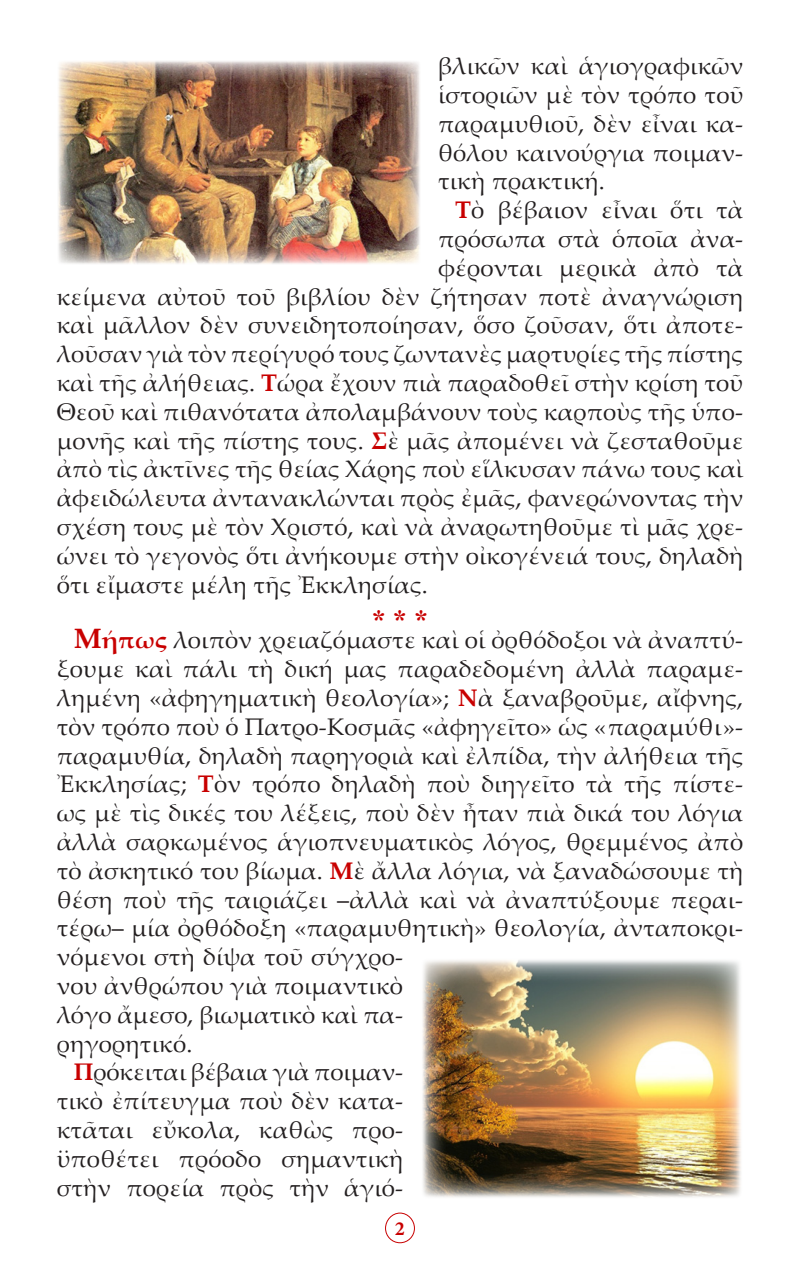
<style>
.page{position:relative;width:800px;height:1270px;background:#fff}
.page>*{position:absolute;margin:0;border:0;box-sizing:border-box;transform-origin:0 0}
.Asteriskoi{font:28px "CTOS New Times Bold Test 1";color:#c80000}
.t1{font:24px/28.8px "Palatino Linotype";letter-spacing:.01em;color:#231f20;text-align:justify}
.t2{font:700 20px "Minion Pro";color:#c80000}
.s1{font-weight:700;color:#c80000}
.s2{font-weight:700;font-size:28px;color:#c80000}
</style>
<div class="page">
<div style="left:385px;top:1213px;width:30px;height:30px;border:1px solid #c80000;border-radius:50%"></div>
<img style="left:58px;top:61px;width:362px;height:203px">
<img style="left:422px;top:960px;width:319px;height:238px">
<p class="t1" style="left:438px;top:51px;width:307px">βλικῶν καὶ ἁγιογραφικῶν ἱστοριῶν μὲ τὸν τρόπο τοῦ παραμυθιοῦ, δὲν εἶναι κα&shy;θόλου καινούργια ποιμαν&shy;τικὴ πρακτική.</p>
<p class="t1" style="left:455px;top:195px;width:290px"><span class="s1">Τ</span>ὸ βέβαιον εἶναι ὅτι τὰ</p>
<p class="t1" style="left:438px;top:224px;width:307px">πρόσωπα στὰ ὁποῖα ἀνα-</p>
<p class="t1" style="left:438px;top:252px;width:307px">φέρονται μερικὰ ἀπὸ τὰ</p>
<p class="t1" style="left:57px;top:281px;width:688px">κείμενα αὐτοῦ τοῦ βιβλίου δὲν ζήτησαν ποτὲ ἀναγνώριση</p>
<p class="t1" style="left:57px;top:310px;width:688px">καὶ μᾶλλον δὲν συνειδητοποίησαν, ὅσο ζοῦσαν, ὅτι ἀποτε-</p>
<p class="t1" style="left:57px;top:339px;width:688px">λοῦσαν γιὰ τὸν περίγυρό τους ζωντανὲς μαρτυρίες τῆς πίστης</p>
<p class="t1" style="left:57px;top:368px;width:688px">καὶ τῆς ἀλήθειας. <span class="s1">Τ</span>ώρα ἔχουν πιὰ παραδοθεῖ στὴν κρίση τοῦ</p>
<p class="t1" style="left:57px;top:396px;width:688px">Θεοῦ καὶ πιθανότατα ἀπολαμβάνουν τοὺς καρποὺς τῆς ὑπο-</p>
<p class="t1" style="left:57px;top:425px;width:688px">μονῆς καὶ τῆς πίστης τους. <span class="s1">Σ</span>ὲ μᾶς ἀπομένει νὰ ζεσταθοῦμε</p>
<p class="t1" style="left:57px;top:454px;width:688px">ἀπὸ τὶς ἀκτῖνες τῆς θείας Χάρης ποὺ εἵλκυσαν πάνω τους καὶ</p>
<p class="t1" style="left:57px;top:483px;width:688px">ἀφειδώλευτα ἀντανακλώνται πρὸς ἐμᾶς, φανερώνοντας τὴν</p>
<p class="t1" style="left:57px;top:512px;width:688px">σχέση τους μὲ τὸν Χριστό, καὶ νὰ ἀναρωτηθοῦμε τὶ μᾶς χρε-</p>
<p class="t1" style="left:57px;top:540px;width:688px">ώνει τὸ γεγονὸς ὅτι ἀνήκουμε στὴν οἰκογένειά τους, δηλαδὴ</p>
<p class="t1" style="left:57px;top:569px;width:373px">ὅτι εἴμαστε μέλη τῆς Ἐκκλησίας.</p>
<p class="Asteriskoi" style="left:372px;top:604px;width:57px">* * *</p>
<p class="t1" style="left:57px;top:625px;width:688px;text-align:left;text-indent:17px"><span class="s2">Μ</span><span class="s1">ήπως</span> λοιπὸν χρειαζόμαστε καὶ οἱ ὀρθόδοξοι νὰ ἀναπτύ&shy;ξουμε καὶ πάλι τὴ δική μας παραδεδομένη ἀλλὰ παραμε&shy;λημένη «ἀφηγηματικὴ θεολογία»; <span class="s1">Ν</span>ὰ ξαναβροῦμε, αἴφνης, τὸν τρόπο ποὺ ὁ Πατρο-Κοσμᾶς «ἀφηγεῖτο» ὡς «παραμύθι»- παραμυθία, δηλαδὴ παρηγοριὰ καὶ ἐλπίδα, τὴν ἀλήθεια τῆς Ἐκκλησίας; <span class="s1">Τ</span>ὸν τρόπο δηλαδὴ ποὺ διηγεῖτο τὰ τῆς πίστε&shy;ως μὲ τὶς δικές του λέξεις, ποὺ δὲν ἦταν πιὰ δικά του λόγια ἀλλὰ σαρκωμένος ἁγιοπνευματικὸς λόγος, θρεμμένος ἀπὸ τὸ ἀσκητικό του βίωμα. <span class="s1">Μ</span>ὲ ἄλλα λόγια, νὰ ξαναδώσουμε τὴ θέση ποὺ τῆς ταιριάζει –ἀλλὰ καὶ νὰ ἀναπτύξουμε περαι&shy;τέρω– μία ὀρθόδοξη «παραμυθητικὴ» θεολογία, ἀνταποκρι&shy;νόμενοι στὴ δίψα τοῦ σύγχρο-<br>νου ἀνθρώπου γιὰ ποιμαντικὸ<br>λόγο ἄμεσο, βιωματικὸ καὶ πα-</p>
<p class="t1" style="left:57px;top:1028px;width:137px">ρηγορητικό.</p>
<p class="t1" style="left:74px;top:1057px;width:331px"><span class="s1">Π</span>ρόκειται βέβαια γιὰ ποιμαν-</p>
<p class="t1" style="left:57px;top:1086px;width:348px">τικὸ ἐπίτευγμα ποὺ δὲν κατα&shy;κτᾶται εὔκολα, καθὼς προ&shy;ϋποθέτει πρόοδο σημαντικὴ στὴν πορεία πρὸς τὴν ἁγιό-</p>
<p class="t2" style="left:395px;top:1214px;width:11px">2</p>
</div>
